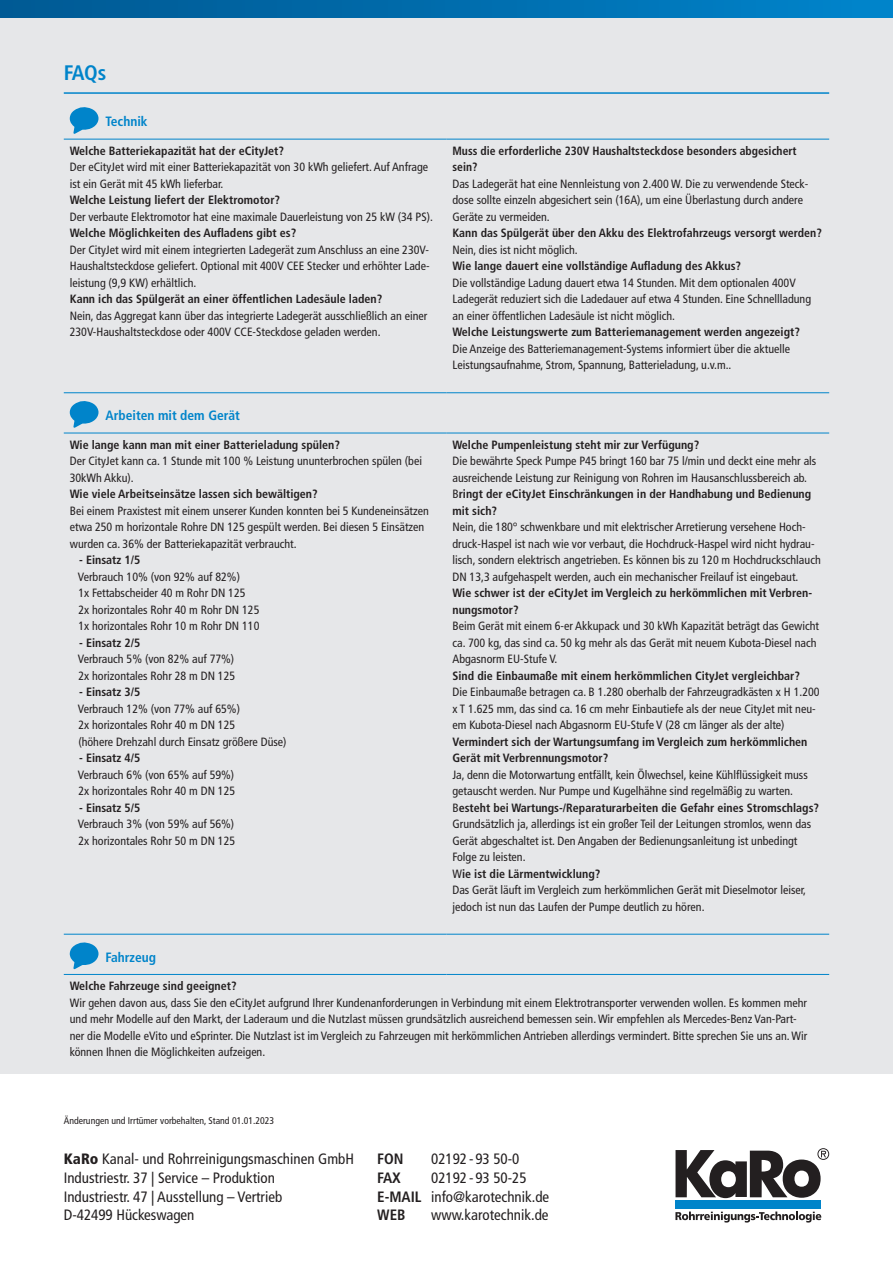
<style>
.page{position:relative;width:893px;height:1263px;background:#fff}
.page>*{position:absolute;margin:0;border:0;box-sizing:border-box;transform-origin:0 0}
.t1{font:700 condensed 21px "Frutiger LT Std";color:#0084ca}
.t2{font:condensed 15px/18.8px "Frutiger LT Std";color:#231f20}
.t3{font:700 condensed 15px "Frutiger LT Std";color:#231f20}
.t4{font:700 condensed 13.5px "Frutiger LT Std";color:#0084ca}
.t5{font:condensed 12px/16.5px "Frutiger LT Std";color:#231f20}
.t6{font:700 condensed 12px/16.5px "Frutiger LT Std";color:#231f20}
.t7{font:condensed 9.75px "Frutiger LT Std";color:#231f20}
.s1{font-weight:700}
.s2{font-weight:900}
</style>
<div class="page">
<div style="left:0;top:0;width:893px;height:1074px;background:#e6e7e9"></div>
<svg style="left:675px;top:1148px;width:154px;height:50px"></svg>
<div style="left:675px;top:1200px;width:146px;height:9px;background:#0084ca"></div>
<svg style="left:675px;top:1211px;width:146px;height:11px"></svg>
<div style="left:0;top:0;width:893px;height:17px;background:linear-gradient(to right,#005892,#0083ca)"></div>
<hr style="left:64px;top:92px;width:765px;height:2px;background:#0084ca">
<hr style="left:64px;top:392px;width:382px;height:1px;background:#0084ca">
<hr style="left:446px;top:392px;width:383px;height:1px;background:#0084ca">
<hr style="left:64px;top:934px;width:382px;height:1px;background:#0084ca">
<hr style="left:446px;top:934px;width:383px;height:1px;background:#0084ca">
<hr style="left:64px;top:139px;width:382px;height:1px;background:#0084ca">
<hr style="left:446px;top:139px;width:383px;height:1px;background:#0084ca">
<hr style="left:64px;top:433px;width:382px;height:1px;background:#0084ca">
<hr style="left:446px;top:433px;width:383px;height:1px;background:#0084ca">
<hr style="left:64px;top:974px;width:382px;height:1px;background:#0084ca">
<hr style="left:446px;top:974px;width:383px;height:1px;background:#0084ca">
<svg style="left:70px;top:107px;width:28px;height:27px"></svg>
<svg style="left:70px;top:401px;width:28px;height:27px"></svg>
<svg style="left:70px;top:942px;width:28px;height:27px"></svg>
<h1 class="t1" style="left:64px;top:60px;width:44px">FAQs</h1>
<p class="t4" style="left:106px;top:114px;width:44px">Technik</p>
<p class="t6" style="left:70px;top:143px;width:216px">Welche Batteriekapazität hat der eCityJet?</p>
<p class="t5" style="left:70px;top:159px;width:360px">Der eCityJet wird mit einer Batteriekapazität von 30 kWh geliefert. Auf Anfrage ist ein Gerät mit 45 kWh lieferbar.</p>
<p class="t6" style="left:70px;top:192px;width:212px">Welche Leistung liefert der Elektromotor?</p>
<p class="t5" style="left:70px;top:209px;width:365px">Der verbaute Elektromotor hat eine maximale Dauerleistung von 25 kW (34 PS).</p>
<p class="t6" style="left:70px;top:225px;width:228px">Welche Möglichkeiten des Aufladens gibt es?</p>
<p class="t5" style="left:70px;top:242px;width:361px;text-align:justify">Der CityJet wird mit einem integrierten Ladegerät zum Anschluss an eine 230V-Haushaltsteckdose geliefert. Optional mit 400V CEE Stecker und erhöhter Lade&shy;leistung (9,9 KW) erhältlich.</p>
<p class="t6" style="left:70px;top:291px;width:314px">Kann ich das Spülgerät an einer öffentlichen Ladesäule laden?</p>
<p class="t5" style="left:70px;top:308px;width:359px">Nein, das Aggregat kann über das integrierte Ladegerät ausschließlich an einer<br>230V-Haushaltsteckdose oder 400V CCE-Steckdose geladen werden.</p>
<p class="t4" style="left:106px;top:407px;width:136px">Arbeiten mit dem Gerät</p>
<p class="t6" style="left:70px;top:436px;width:272px">Wie lange kann man mit einer Batterieladung spülen?</p>
<p class="t5" style="left:70px;top:453px;width:354px">Der CityJet kann ca. 1 Stunde mit 100 % Leistung ununterbrochen spülen (bei<br>30kWh Akku).</p>
<p class="t6" style="left:70px;top:486px;width:249px">Wie viele Arbeitseinsätze lassen sich bewältigen?</p>
<p class="t5" style="left:70px;top:502px;width:361px">Bei einem Praxistest mit einem unserer Kunden konnten bei 5 Kundeneinsätzen etwa 250 m horizontale Rohre DN 125 gespült werden. Bei diesen 5 Einsätzen wurden ca. 36% der Batteriekapazität verbraucht.</p>
<p class="t6" style="left:79px;top:552px;width:63px">- Einsatz 1/5</p>
<p class="t5" style="left:78px;top:568px;width:183px">Verbrauch 10% (von 92% auf 82%)<br>1x Fettabscheider 40 m Rohr DN 125<br>2x horizontales Rohr 40 m Rohr DN 125<br>1x horizontales Rohr 10 m Rohr DN 110</p>
<p class="t6" style="left:79px;top:634px;width:63px">- Einsatz 2/5</p>
<p class="t5" style="left:78px;top:651px;width:159px">Verbrauch 5% (von 82% auf 77%)<br>2x horizontales Rohr 28 m DN 125</p>
<p class="t6" style="left:79px;top:684px;width:63px">- Einsatz 3/5</p>
<p class="t5" style="left:78px;top:700px;width:210px">Verbrauch 12% (von 77% auf 65%)<br>2x horizontales Rohr 40 m DN 125<br>(höhere Drehzahl durch Einsatz größere Düse)</p>
<p class="t6" style="left:79px;top:750px;width:63px">- Einsatz 4/5</p>
<p class="t5" style="left:78px;top:766px;width:159px">Verbrauch 6% (von 65% auf 59%)<br>2x horizontales Rohr 40 m DN 125</p>
<p class="t6" style="left:79px;top:799px;width:63px">- Einsatz 5/5</p>
<p class="t5" style="left:78px;top:816px;width:159px">Verbrauch 3% (von 59% auf 56%)<br>2x horizontales Rohr 50 m DN 125</p>
<p class="t6" style="left:452px;top:143px;width:346px">Muss die erforderliche 230V Haushaltsteckdose besonders abgesichert sein?</p>
<p class="t5" style="left:452px;top:176px;width:357px">Das Ladegerät hat eine Nennleistung von 2.400 W. Die zu verwendende Steck&shy;dose sollte einzeln abgesichert sein (16A), um eine Überlastung durch andere<br>Geräte zu vermeiden.</p>
<p class="t6" style="left:452px;top:225px;width:371px">Kann das Spülgerät über den Akku des Elektrofahrzeugs versorgt werden?</p>
<p class="t5" style="left:452px;top:242px;width:127px">Nein, dies ist nicht möglich.</p>
<p class="t6" style="left:452px;top:258px;width:290px">Wie lange dauert eine vollständige Aufladung des Akkus?</p>
<p class="t5" style="left:452px;top:275px;width:360px">Die vollständige Ladung dauert etwa 14 Stunden. Mit dem optionalen 400V<br>Ladegerät reduziert sich die Ladedauer auf etwa 4 Stunden. Eine Schnellladung an einer öffentlichen Ladesäule ist nicht möglich.</p>
<p class="t6" style="left:452px;top:324px;width:349px">Welche Leistungswerte zum Batteriemanagement werden angezeigt?</p>
<p class="t5" style="left:452px;top:341px;width:339px">Die Anzeige des Batteriemanagement-Systems informiert über die aktuelle<br>Leistungsaufnahme, Strom, Spannung, Batterieladung, u.v.m..</p>
<p class="t6" style="left:452px;top:436px;width:248px">Welche Pumpenleistung steht mir zur Verfügung?</p>
<p class="t5" style="left:452px;top:453px;width:365px">Die bewährte Speck Pumpe P45 bringt 160 bar 75 l/min und deckt eine mehr als ausreichende Leistung zur Reinigung von Rohren im Hausanschlussbereich ab.<br>B<span class="s1">ringt der eCityJet Einschränkungen in der Handhabung und Bedienung mit sich?</span></p>
<p class="t5" style="left:452px;top:519px;width:370px">Nein, die 180° schwenkbare und mit elektrischer Arretierung versehene Hoch&shy;druck-Haspel ist nach wie vor verbaut, die Hochdruck-Haspel wird nicht hydrau&shy;lisch, sondern elektrisch angetrieben. Es können bis zu 120 m Hochdruckschlauch DN 13,3 aufgehaspelt werden, auch ein mechanischer Freilauf ist eingebaut.</p>
<p class="t6" style="left:452px;top:585px;width:361px">Wie schwer ist der eCityJet im Vergleich zu herkömmlichen mit Verbren&shy;nungsmotor?</p>
<p class="t5" style="left:452px;top:618px;width:368px">Beim Gerät mit einem 6-er Akkupack und 30 kWh Kapazität beträgt das Gewicht ca. 700 kg, das sind ca. 50 kg mehr als das Gerät mit neuem Kubota-Diesel nach<br>Abgasnorm EU-Stufe V.</p>
<p class="t6" style="left:452px;top:667px;width:349px">Sind die Einbaumaße mit einem herkömmlichen CityJet vergleichbar?</p>
<p class="t5" style="left:452px;top:684px;width:369px">Die Einbaumaße betragen ca. B 1.280 oberhalb der Fahrzeugradkästen x H 1.200 x T 1.625 mm, das sind ca. 16 cm mehr Einbautiefe als der neue CityJet mit neu&shy;em Kubota-Diesel nach Abgasnorm EU-Stufe V (28 cm länger als der alte)</p>
<p class="t6" style="left:452px;top:733px;width:356px">Vermindert sich der Wartungsumfang im Vergleich zum herkömmlichen<br>Gerät mit Verbrennungsmotor?</p>
<p class="t5" style="left:452px;top:766px;width:368px">Ja, denn die Motorwartung entfällt, kein Ölwechsel, keine Kühlflüssigkeit muss getauscht werden. Nur Pumpe und Kugelhähne sind regelmäßig zu warten.<br>B<span class="s1">esteht bei Wartungs-/Reparaturarbeiten die Gefahr eines Stromschlags?<br></span>Grundsätzlich ja, allerdings ist ein großer Teil der Leitungen stromlos, wenn das Gerät abgeschaltet ist. Den Angaben der Bedienungsanleitung ist unbedingt Folge zu leisten.<br>W<span class="s1">ie ist die Lärmentwicklung?<br></span>Das Gerät läuft im Vergleich zum herkömmlichen Gerät mit Dieselmotor leiser, jedoch ist nun das Laufen der Pumpe deutlich zu hören.</p>
<p class="t4" style="left:106px;top:949px;width:52px">Fahrzeug</p>
<p class="t6" style="left:70px;top:978px;width:168px">Welche Fahrzeuge sind geeignet?</p>
<p class="t5" style="left:70px;top:994px;width:739px">Wir gehen davon aus, dass Sie den eCityJet aufgrund Ihrer Kundenanforderungen in Verbindung mit einem Elektrotransporter verwenden wollen. Es kommen mehr und mehr Modelle auf den Markt, der Laderaum und die Nutzlast müssen grundsätzlich ausreichend bemessen sein. Wir empfehlen als Mercedes-Benz Van-Part&shy;ner die Modelle eVito und eSprinter. Die Nutzlast ist im Vergleich zu Fahrzeugen mit herkömmlichen Antrieben allerdings vermindert. Bitte sprechen Sie uns an. Wir können Ihnen die Möglichkeiten aufzeigen.</p>
<p class="t7" style="left:64px;top:1115px;width:212px">Änderungen und Irrtümer vorbehalten, Stand 01.01.2023</p>
<p class="t2" style="left:64px;top:1150px;width:292px"><span class="s2">KaRo</span> Kanal- und Rohrreinigungsmaschinen GmbH Industriestr. 37 | Service – Produktion<br>Industriestr. 47 | Ausstellung – Vertrieb<br>D-42499 Hückeswagen</p>
<p class="t3" style="left:377px;top:1150px;width:28px">FON</p>
<p class="t2" style="left:431px;top:1150px;width:90px">02192 - 93 50-0</p>
<p class="t2" style="left:377px;top:1168px;width:174px;text-indent:54px">02192 - 93 50-25<br><span class="s1">E-MAIL</span> info@karotechnik.de<br><span class="s1">WEB</span></p>
<p class="t3" style="left:377px;top:1169px;width:25px">FAX</p>
<p class="t2" style="left:431px;top:1206px;width:119px">www.karotechnik.de</p>
</div>
